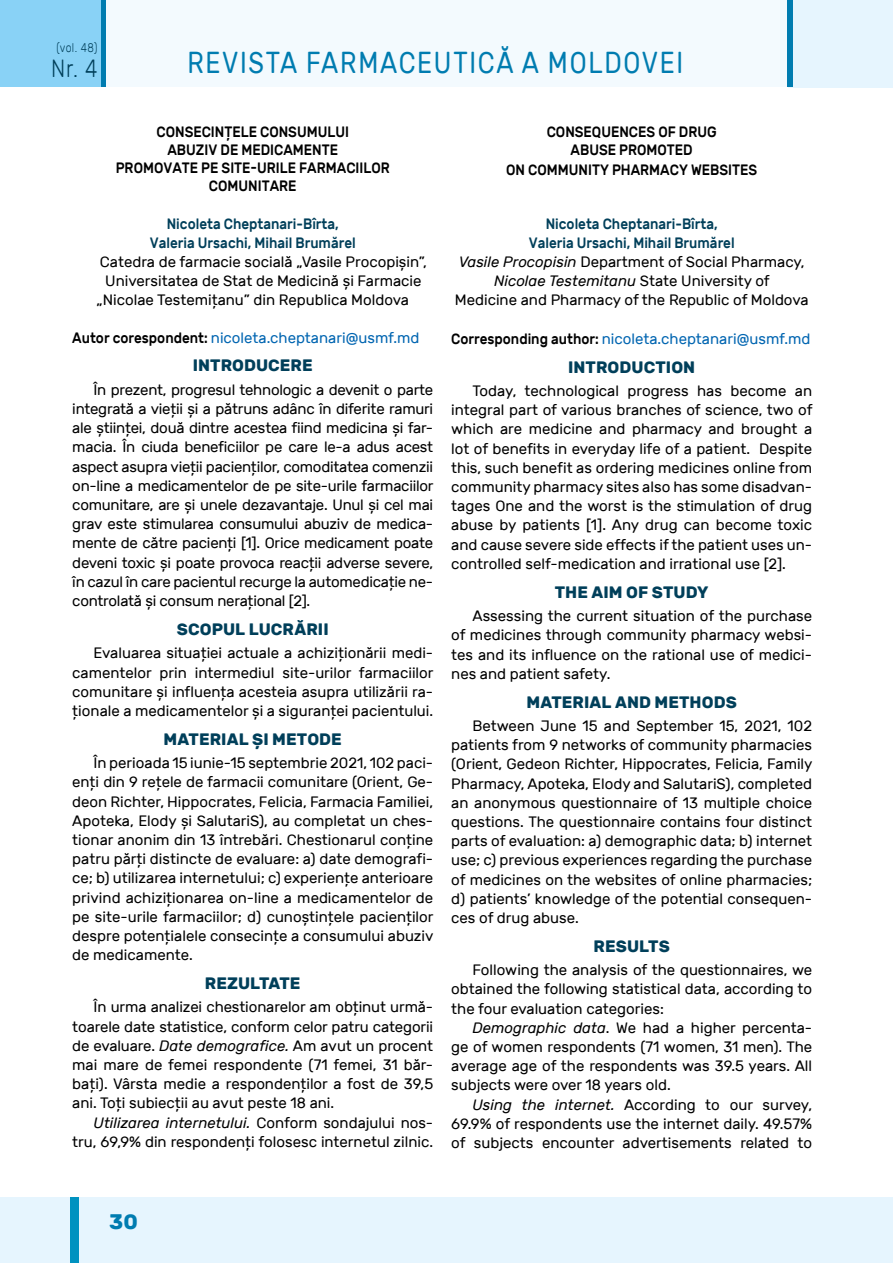
<style>
.page{position:relative;width:893px;height:1263px;background:#fff}
.page>*{position:absolute;margin:0;border:0;box-sizing:border-box;transform-origin:0 0}
.t1{font:30.3px "Rubik";letter-spacing:.07em;color:#007cb0;scale:.83 1}
.t2{font:300 24.9px "Rubik";color:#003f5a;scale:.83 1}
.t3{font:700 21px "Rubik";color:#007cb0}
.t4{font:700 16.5px "Rubik";letter-spacing:.005em;color:#003f5a}
.t5{font:15px/19.2px "Rubik";color:#000;text-align:justify}
.t6{font:500 15px/18px "Rubik";color:#000;text-align:center;scale:.9 1}
.t7{font:15px "Rubik";color:#0065b1}
.t8{font:500 15px/19.2px "Rubik";color:#003f5a;text-align:center;scale:.9 1}
.t9{font:300 12.6px "Rubik";color:#003f5a;scale:.83 1}
.s1{font-weight:500;color:#000}
.s2{font-style:italic}
.s3{font-weight:500;color:#003f5a}
</style>
<div class="page">
<div style="left:89px;top:0;width:716px;height:87px;background:#f3fafe"></div>
<div style="left:0;top:1197px;width:893px;height:66px;background:#e6f5fe"></div>
<div style="left:70px;top:1197px;width:8px;height:66px;background:#0092c0"></div>
<div style="left:788px;top:0;width:105px;height:87px;background:#e6f5fe"></div>
<div style="left:788px;top:0;width:5px;height:87px;background:#007cb0"></div>
<div style="left:101px;top:0;width:5px;height:87px;background:#007cb0"></div>
<div style="left:0;top:0;width:101px;height:87px;background:#89d2f6"></div>
<p class="t9" style="left:57px;top:41px;width:51px">(vol. 48)</p>
<h2 class="t2" style="left:51px;top:55px;width:57px">Nr. 4</h2>
<h1 class="t1" style="left:187px;top:46px;width:599px">REVISTA FARMACEUTICĂ A MOLDOVEI</h1>
<p class="t6" style="left:116px;top:123px;width:306px">CONSECINŢELE CONSUMULUI<br>ABUZIV DE MEDICAMENTE<br>PROMOVATE PE SITE-URILE FARMACIILOR<br>COMUNITARE</p>
<p class="t8" style="left:150px;top:214px;width:230px">Nicoleta Cheptanari-Bîrta,<br>Valeria Ursachi, Mihail Brumărel</p>
<p class="t5" style="left:100px;top:252px;width:328px">Catedra de farmacie socială „Vasile Procopișin”,</p>
<p class="t5" style="left:105px;top:272px;width:318px">Universitatea de Stat de Medicină și Farmacie</p>
<p class="t5" style="left:97px;top:291px;width:314px">„Nicolae Testemiţanu” din Republica Moldova</p>
<p class="t7" style="left:72px;top:329px;width:349px"><span class="s1">Autor corespondent:</span> nicoleta.cheptanari@usmf.md</p>
<p class="t4" style="left:193px;top:356px;width:122px">INTRODUCERE</p>
<p class="t5" style="left:72px;top:380px;width:363px;text-indent:21px">În prezent, progresul tehnologic a devenit o parte integrată a vieţii și a pătruns adânc în diferite ramuri ale știinţei, două dintre acestea fiind medicina și far&shy;macia. În ciuda beneficiilor pe care le-a adus acest aspect asupra vieţii pacienţilor, comoditatea comenzii on-line a medicamentelor de pe site-urile farmaciilor comunitare, are și unele dezavantaje. Unul și cel mai grav este stimularea consumului abuziv de medica&shy;mente de către pacienţi [1]. Orice medicament poate deveni toxic și poate provoca reacţii adverse severe, în cazul în care pacientul recurge la automedicaţie ne&shy;controlată și consum neraţional [2].</p>
<p class="t4" style="left:177px;top:619px;width:153px">SCOPUL LUCRĂRII</p>
<p class="t5" style="left:72px;top:644px;width:363px;text-indent:21px">Evaluarea situaţiei actuale a achiziţionării medi&shy;camentelor prin intermediul site-urilor farmaciilor comunitare și influenţa acesteia asupra utilizării ra&shy;ţionale a medicamentelor și a siguranţei pacientului.</p>
<p class="t4" style="left:164px;top:729px;width:180px">MATERIAL ȘI METODE</p>
<p class="t5" style="left:72px;top:754px;width:363px;text-indent:21px">În perioada 15 iunie-15 septembrie 2021, 102 paci&shy;enţi din 9 reţele de farmacii comunitare (Orient, Ge&shy;deon Richter, Hippocrates, Felicia, Farmacia Familiei, Apoteka, Elody și SalutariS), au completat un ches&shy;tionar anonim din 13 întrebări. Chestionarul conţine patru părţi distincte de evaluare: a) date demografi&shy;ce; b) utilizarea internetului; c) experienţe anterioare privind achiziţionarea on-line a medicamentelor de pe site-urile farmaciilor; d) cunoștinţele pacienţilor despre potenţialele consecinţe a consumului abuziv de medicamente.</p>
<p class="t4" style="left:205px;top:973px;width:97px">REZULTATE</p>
<p class="t5" style="left:72px;top:998px;width:362px;text-indent:21px">În urma analizei chestionarelor am obţinut urmă&shy;toarele date statistice, conform celor patru categorii de evaluare. <span class="s2">Date demografice.</span> Am avut un procent mai mare de femei respondente (71 femei, 31 băr&shy;baţi). Vârsta medie a respondenţilor a fost de 39,5 ani. Toţi subiecţii au avut peste 18 ani.</p>
<p class="t5" style="left:72px;top:1113px;width:362px;text-align:right"><span class="s2">Utilizarea internetului.</span> Conform sondajului nos&shy;tru, 69,9% din respondenţi folosesc internetul zilnic.</p>
<p class="t6" style="left:506px;top:123px;width:280px;line-height:18.6px">CONSEQUENCES OF DRUG<br>ABUSE PROMOTED<br>ON COMMUNITY PHARMACY WEBSITES</p>
<p class="t5" style="left:455px;top:214px;width:355px;text-align:center"><span class="s3">Nicoleta Cheptanari-Bîrta,<br>Valeria Ursachi, Mihail Brumărel<br></span><span class="s2">Vasile Procopisin</span> Department of Social Pharmacy, <span class="s2">Nicolae Testemitanu</span> State University of<br>Medicine and Pharmacy of the Republic of Moldova</p>
<p class="t7" style="left:451px;top:330px;width:361px"><span class="s1">Corresponding author:</span> nicoleta.cheptanari@usmf.md</p>
<p class="t4" style="left:568px;top:357px;width:129px">INTRODUCTION</p>
<p class="t5" style="left:451px;top:382px;width:363px;text-indent:21px">Today, technological progress has become an integral part of various branches of science, two of which are medicine and pharmacy and brought a lot of benefits in everyday life of a patient. Despite this, such benefit as ordering medicines online from community pharmacy sites also has some disadvan&shy;tages One and the worst is the stimulation of drug abuse by patients [1]. Any drug can become toxic and cause severe side effects if the patient uses un&shy;controlled self-medication and irrational use [2].</p>
<p class="t4" style="left:555px;top:582px;width:155px">THE AIM OF STUDY</p>
<p class="t5" style="left:451px;top:607px;width:362px;text-indent:21px">Assessing the current situation of the purchase of medicines through community pharmacy websi&shy;tes and its influence on the rational use of medici&shy;nes and patient safety.</p>
<p class="t4" style="left:526px;top:692px;width:212px">MATERIAL AND METHODS</p>
<p class="t5" style="left:451px;top:716px;width:363px;text-indent:21px">Between June 15 and September 15, 2021, 102 patients from 9 networks of community pharmacies (Orient, Gedeon Richter, Hippocrates, Felicia, Family Pharmacy, Apoteka, Elody and SalutariS), completed an anonymous questionnaire of 13 multiple choice questions. The questionnaire contains four distinct parts of evaluation: a) demographic data; b) internet use; c) previous experiences regarding the purchase of medicines on the websites of online pharmacies; d) patients’ knowledge of the potential consequen&shy;ces of drug abuse.</p>
<p class="t4" style="left:594px;top:936px;width:78px">RESULTS</p>
<p class="t5" style="left:451px;top:961px;width:362px;text-indent:21px">Following the analysis of the questionnaires, we obtained the following statistical data, according to the four evaluation categories:</p>
<p class="t5" style="left:451px;top:1018px;width:362px;text-indent:21px"><span class="s2">Demographic data</span>. We had a higher percenta&shy;ge of women respondents (71 women, 31 men). The average age of the respondents was 39.5 years. All subjects were over 18 years old.</p>
<p class="t5" style="left:451px;top:1095px;width:362px;text-indent:21px"><span class="s2">Using the internet.</span> According to our survey, 69.9% of respondents use the internet daily. 49.57% of subjects encounter advertisements related to</p>
<h3 class="t3" style="left:109px;top:1209px;width:30px">30</h3>
</div>
